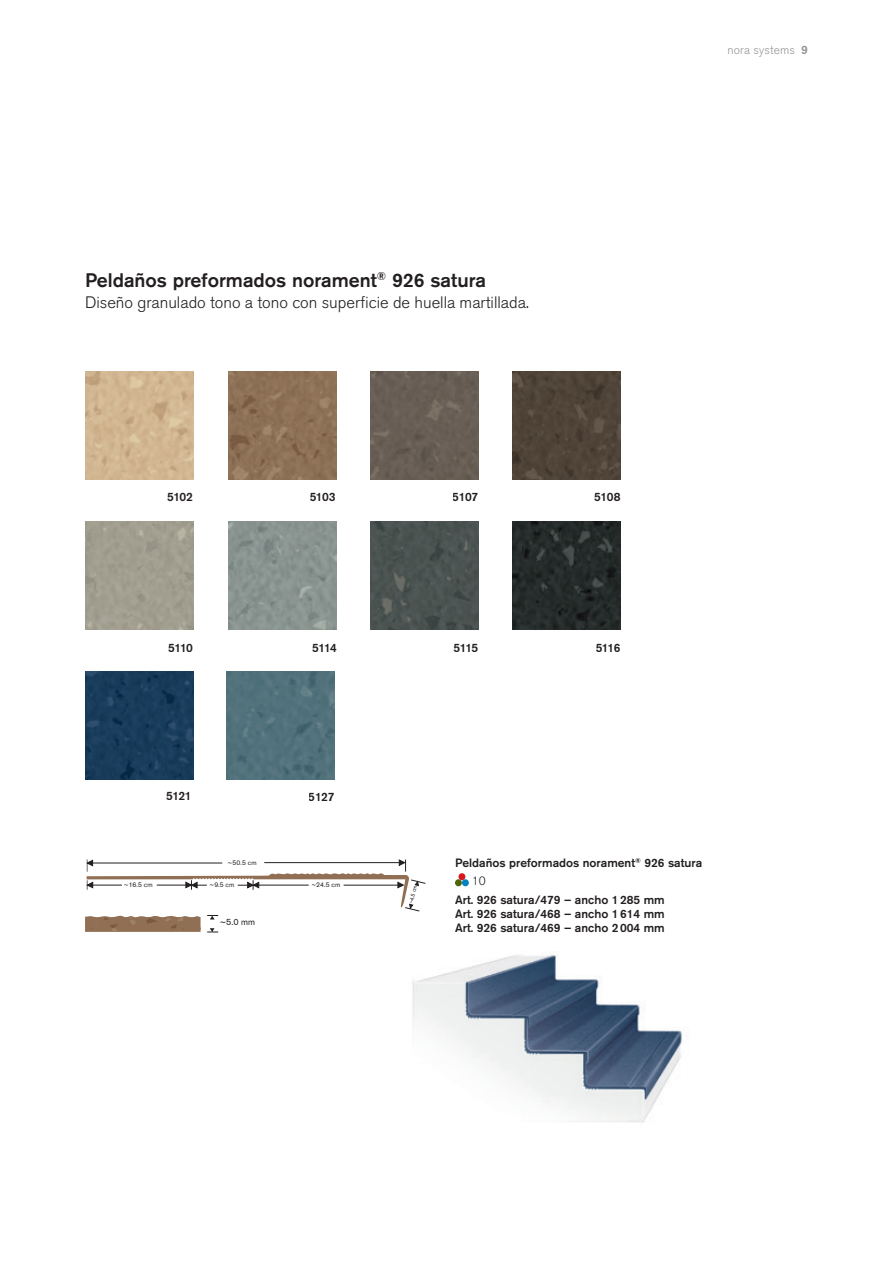
<style>
.page{position:relative;width:893px;height:1263px;background:#fff}
.page>*{position:absolute;margin:0;border:0;box-sizing:border-box;transform-origin:0 0}
.t1{font:500 19.5px "Akzidenz Grotesk Pro";color:#231f20}
.t2{font:300 16.5px "Akzidenz Grotesk Pro";color:#231f20}
.t3{font:500 12px/14.2px "Akzidenz Grotesk Pro";color:#231f20}
.t4{font:300 12px "Akzidenz Grotesk Pro";letter-spacing:.015em;color:#969598}
.t5{font:9px "Akzidenz Grotesk Pro";color:#231f20}
.t6{font:7.5px "Akzidenz Grotesk Pro";color:#231f20;scale:.9 1}
.t7{font:6.75px "Akzidenz Grotesk Pro";color:#231f20}
.t8{font:5.7px "Akzidenz Grotesk Pro";color:#231f20;scale:.9 1}
.s1{font-weight:500}
.s2{font-weight:300}
</style>
<div class="page">
<img style="left:412px;top:955px;width:270px;height:168px">
<svg style="left:85px;top:859px;width:341px;height:74px"></svg>
<img style="left:85px;top:371px;width:108px;height:108px">
<img style="left:370px;top:371px;width:108px;height:108px">
<img style="left:229px;top:371px;width:108px;height:108px">
<img style="left:512px;top:371px;width:108px;height:108px">
<img style="left:85px;top:671px;width:108px;height:108px">
<img style="left:370px;top:522px;width:108px;height:108px">
<img style="left:512px;top:522px;width:108px;height:108px">
<img style="left:229px;top:522px;width:108px;height:108px">
<img style="left:226px;top:671px;width:108px;height:108px">
<div style="left:458px;top:873px;width:7px;height:7px;background:#d7171f;border-radius:50%"></div>
<div style="left:455px;top:879px;width:7px;height:7px;background:#4e650b;border-radius:50%"></div>
<div style="left:462px;top:879px;width:7px;height:7px;background:#0082c3;border-radius:50%"></div>
<p class="t4" style="left:727px;top:42px;width:82px">nora systems <span class="s1">9</span></p>
<h1 class="t1" style="left:85px;top:267px;width:403px">Peldaños preformados norament<sup>®</sup> 926 satura</h1>
<h2 class="t2" style="left:85px;top:291px;width:445px">Diseño granulado tono a tono con superficie de huella martillada.</h2>
<p class="t3" style="left:167px;top:490px;width:27px">5102</p>
<p class="t3" style="left:310px;top:490px;width:27px">5103</p>
<p class="t3" style="left:453px;top:490px;width:27px">5107</p>
<p class="t3" style="left:594px;top:490px;width:28px">5108</p>
<p class="t3" style="left:168px;top:640px;width:26px">5110</p>
<p class="t3" style="left:312px;top:640px;width:26px">5114</p>
<p class="t3" style="left:453px;top:640px;width:26px">5115</p>
<p class="t3" style="left:596px;top:640px;width:26px">5116</p>
<p class="t3" style="left:166px;top:788px;width:27px">5121</p>
<p class="t3" style="left:309px;top:789px;width:27px">5127</p>
<p class="t7" style="left:228px;top:858px;width:30px">~50.5 cm</p>
<p class="t7" style="left:124px;top:880px;width:30px">~16.5 cm</p>
<p class="t7" style="left:209px;top:880px;width:26px">~9.5 cm</p>
<p class="t7" style="left:311px;top:880px;width:30px">~24.5 cm</p>
<p class="t5" style="left:220px;top:916px;width:37px">~5.0 mm</p>
<p class="t8" style="left:407px;top:903px;width:22px;rotate:-75deg">~4.5 cm</p>
<p class="t3" style="left:472px;top:853px;width:232px;line-height:18.5px;text-indent:-17px">Peldaños preformados norament<sup>®</sup> 926 satura<br><span class="s2">10</span></p>
<p class="t3" style="left:455px;top:892px;width:211px;text-align:justify">Art. 926 satura/479 – ancho 1285 mm Art. 926 satura/468 – ancho 1614 mm Art. 926 satura/469 – ancho 2004 mm</p>
<p class="t6" style="left:512px;top:920px;width:29px;rotate:-75deg">~4.5 cm</p>
</div>
